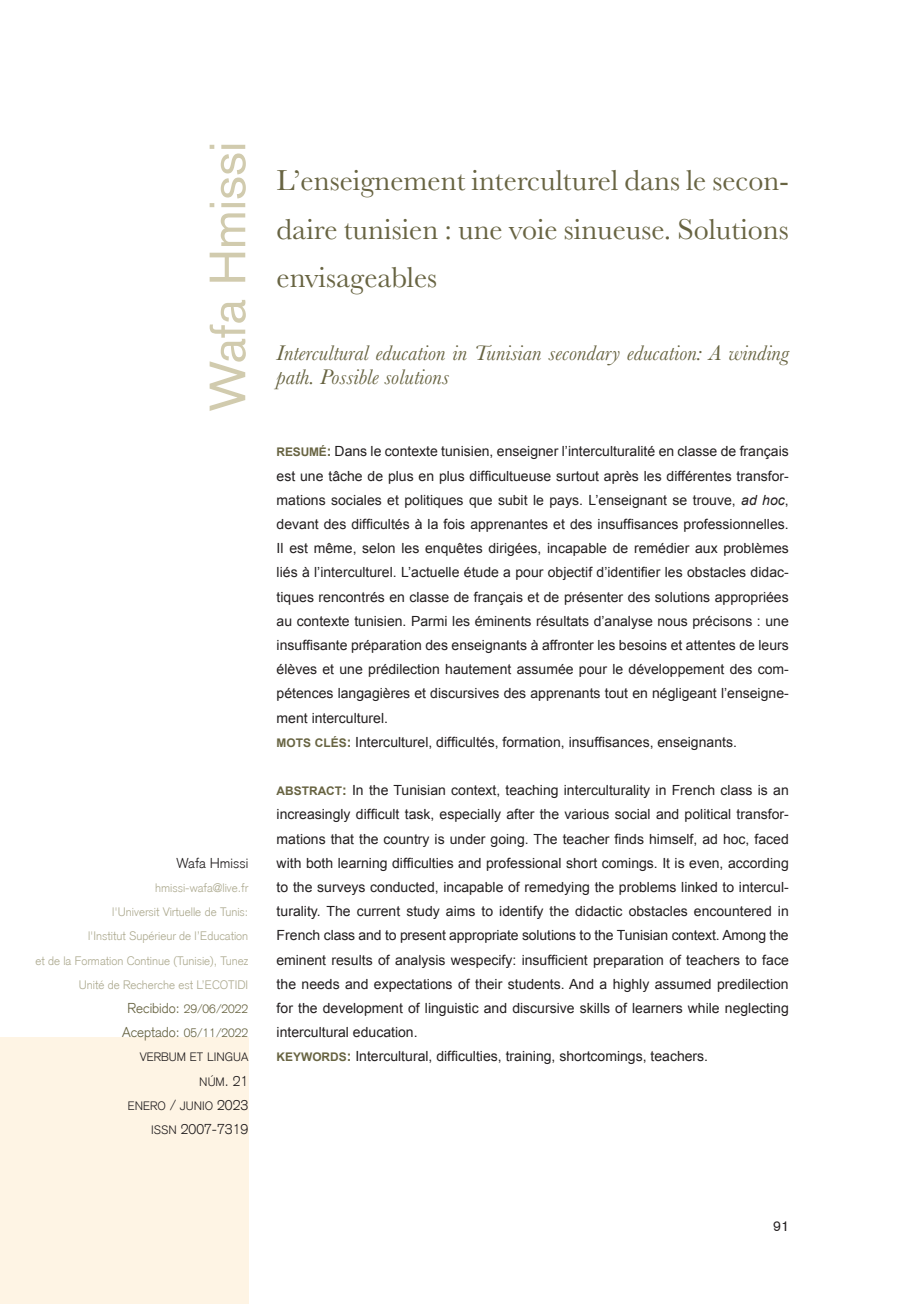
<style>
.page{position:relative;width:908px;height:1304px;background:#fff}
.page>*{position:absolute;margin:0;border:0;box-sizing:border-box;transform-origin:0 0}
.t1{font:50px "Akzidenz Grotesk";color:#d1cbae}
._01_cabezas{font:30px/48.4px "Baskerville";color:#686442;text-align:justify}
._01_cabezas-2{font:italic 22px/24.2px "Baskerville";color:#686442}
._01_RESUMEN_Y_P_CLAV{font:14px/24.2px "Arial";color:#231f20;text-align:justify}
.t2{font:14px "Akzidenz Grotesk Light SC850";color:#231f20}
.t3{font:300 14px "Akzidenz Grotesk";color:#231f20}
.t4{font:14px "Akzidenz Grotesk";color:#231f20}
.t5{font:300 12px "Akzidenz Grotesk";color:#aeab91}
.t6{font:300 12px "Akzidenz Grotesk";color:#686442}
.t7{font:11.8px "Akzidenz Grotesk Light SC850";color:#231f20}
.s1{font-size:14px}
.s2{font-size:11.8px}
.s3{font-family:"Arial Bold MT SC850";font-size:11.8px;color:#686442}
.s4{font-family:"Arial Bold MT SC850";color:#686442}
.s5{font-style:italic}
</style>
<div class="page">
<div style="left:0;top:1037px;width:248px;height:266px;background:#fef4e4"></div>
<p class="t1" style="left:198px;top:411px;width:271px;rotate:-90deg">Wafa Hmissi</p>
<p class="t3" style="left:176px;top:855px;width:73px">Wafa Hmissi</p>
<p class="t5" style="left:155px;top:881px;width:95px">hmissi-wafa@live.fr</p>
<p class="t5" style="left:112px;top:905px;width:137px">l'Universit Virtuelle de Tunis:</p>
<p class="t5" style="left:88px;top:929px;width:162px">l'Institut Supérieur de l’Education</p>
<p class="t5" style="left:35px;top:953px;width:214px">et de la Formation Continue (Tunisie), Tunez</p>
<p class="t5" style="left:79px;top:978px;width:171px">Unité de Recherche est L’ECOTIDI</p>
<p class="t6" style="left:128px;top:1002px;width:122px"><span class="s1">Recibido:</span> 29/06/2022</p>
<p class="t6" style="left:122px;top:1026px;width:127px"><span class="s1">Aceptado:</span> 05/11/2022</p>
<p class="t7" style="left:140px;top:1050px;width:110px">VERBUM ET LINGUA</p>
<p class="t7" style="left:199px;top:1075px;width:50px">NÚM<span class="s1">. 21</span></p>
<p class="t7" style="left:128px;top:1099px;width:122px">ENERO <span class="s1">/</span> JUNIO <span class="s1">2023</span></p>
<p class="t2" style="left:151px;top:1121px;width:98px"><span class="s2">ISSN</span> 2007-7319</p>
<p class="_01_cabezas" style="left:276px;top:157px;width:513px">L’enseignement interculturel dans le secon&shy;daire tunisien : une voie sinueuse. Solutions envisageables</p>
<p class="_01_cabezas-2" style="left:276px;top:340px;width:513px">Intercultural education in Tunisian secondary education: A winding path. Possible solutions</p>
<p class="_01_RESUMEN_Y_P_CLAV" style="left:276px;top:439px;width:513px"><span class="s3">RESUMÉ</span><span class="s4">:</span> Dans le contexte tunisien, enseigner l’interculturalité en classe de français est une tâche de plus en plus difficultueuse surtout après les différentes transfor&shy;mations sociales et politiques que subit le pays. L’enseignant se trouve, <span class="s5">ad hoc</span>, devant des difficultés à la fois apprenantes et des insuffisances professionnelles.<br>Il est même, selon les enquêtes dirigées, incapable de remédier aux problèmes liés à l’interculturel. L’actuelle étude a pour objectif d’identifier les obstacles didac&shy;tiques rencontrés en classe de français et de présenter des solutions appropriées au contexte tunisien. Parmi les éminents résultats d’analyse nous précisons : une insuffisante préparation des enseignants à affronter les besoins et attentes de leurs élèves et une prédilection hautement assumée pour le développement des com&shy;pétences langagières et discursives des apprenants tout en négligeant l’enseigne&shy;ment interculturel.</p>
<p class="_01_RESUMEN_Y_P_CLAV" style="left:276px;top:730px;width:461px"><span class="s3">MOTS CLÉS</span><span class="s4">:</span> Interculturel, difficultés, formation, insuffisances, enseignants.</p>
<p class="_01_RESUMEN_Y_P_CLAV" style="left:276px;top:778px;width:513px"><span class="s3">ABSTRACT</span><span class="s4">:</span> In the Tunisian context, teaching interculturality in French class is an increasingly difficult task, especially after the various social and political transfor&shy;mations that the country is under going. The teacher finds himself, ad hoc, faced with both learning difficulties and professional short comings. It is even, according to the surveys conducted, incapable of remedying the problems linked to intercul&shy;turality. The current study aims to identify the didactic obstacles encountered in French class and to present appropriate solutions to the Tunisian context. Among the eminent results of analysis wespecify: insufficient preparation of teachers to face the needs and expectations of their students. And a highly assumed predilection for the development of linguistic and discursive skills of learners while neglecting intercultural education.</p>
<p class="_01_RESUMEN_Y_P_CLAV" style="left:276px;top:1044px;width:433px"><span class="s3">KEYWORDS</span><span class="s4">:</span> Intercultural, difficulties, training, shortcomings, teachers.</p>
<p class="t4" style="left:772px;top:1218px;width:17px">91</p>
</div>
